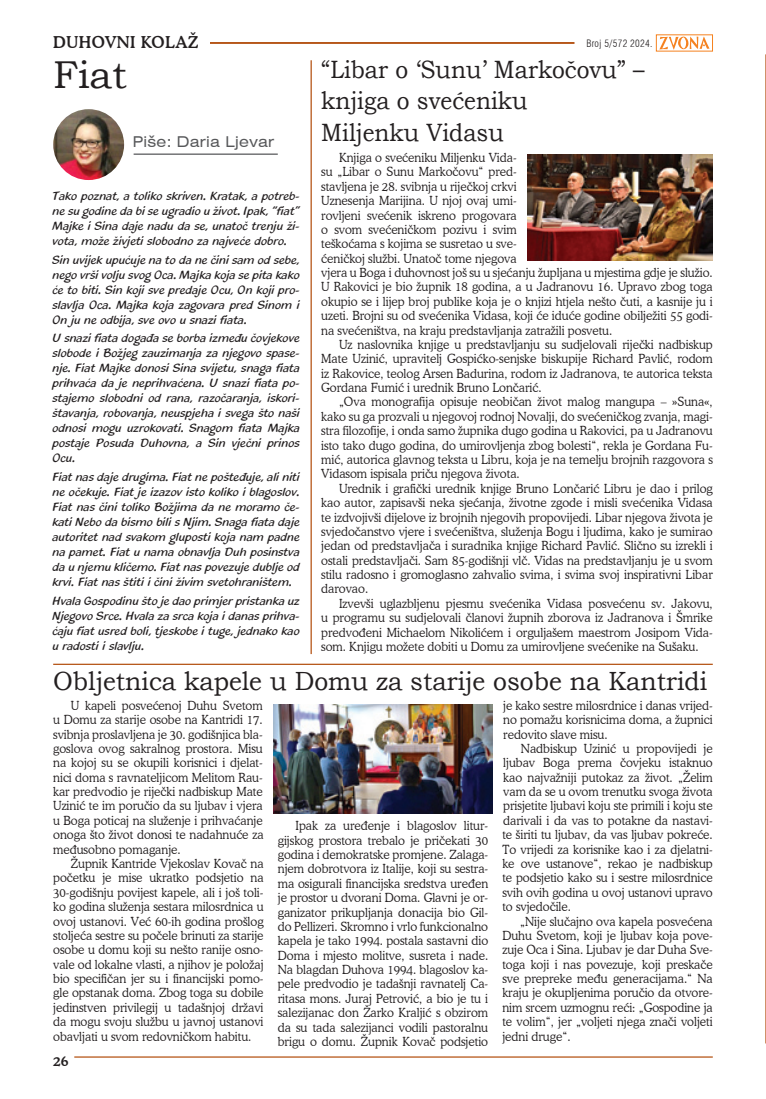
<style>
.page{position:relative;width:766px;height:1099px;background:#fff}
.page>*{position:absolute;margin:0;border:0;box-sizing:border-box;transform-origin:0 0}
.t1{font:38.75px "Bookman Old Style";color:#231f20}
.t2{font:26.25px "Bookman Old Style";color:#231f20;scale:.94 1}
.t3{font:25px/31.2px "Bookman Old Style";color:#231f20;scale:.91 1}
.t4{font:500 16.25px "Cooper BT";letter-spacing:.02em;color:#231f20}
.t5{font:expanded 15px "Swiss 721 BT";letter-spacing:.02em;color:#57585a}
.t6{font:500 13.75px "Cooper BT";color:#231f20}
.t7{font:300 12.5px/14.4px "Cooper BT";color:#231f20;text-align:justify;scale:.95 1}
.t8{font:italic 12.5px/15px "Blacklight D";color:#231f20}
.t9{font:300 condensed 10px "Swiss 721 BT";letter-spacing:.03em;color:#231f20}
</style>
<div class="page">
<hr style="left:53px;top:42px;width:521px;height:2px;background:#b45212">
<hr style="left:74px;top:1056px;width:638px;height:1px;background:#b45212">
<svg style="left:659px;top:37px;width:50px;height:12px"></svg>
<div style="left:53px;top:31px;width:157px;height:21px;background:#fff"></div>
<hr style="left:134px;top:153px;width:144px;height:2px;background:#57585a">
<img style="left:53px;top:109px;width:71px;height:71px;border-radius:35px">
<img style="left:273px;top:705px;width:219px;height:108px">
<img style="left:527px;top:154px;width:185px;height:106px">
<hr style="left:765px;top:54px;width:1px;height:989px;background:#b45212">
<hr style="left:310px;top:60px;width:2px;height:594px;background:#b45212">
<hr style="left:53px;top:663px;width:659px;height:2px;background:#b45212">
<h3 class="t4" style="left:53px;top:32px;width:147px">DUHOVNI KOLAŽ</h3>
<h1 class="t1" style="left:53px;top:50px;width:75px">Fiat</h1>
<p class="t5" style="left:133px;top:132px;width:143px">Piše: Daria Ljevar</p>
<p class="t8" style="left:53px;top:188px;width:251px">Tako poznat, a toliko skriven. Kratak, a potreb&shy;ne su godine da bi se ugradio u život.Ipak,“fiat” M ajke i Sina daje nadu da se, unatoč trenju ži&shy;vota, mož e živjeti slobodno za najveće dobro.</p>
<p class="t8" style="left:53px;top:252px;width:251px">Sin uvijek up ućuje na to da ne čini sam od sebe, nego vrši volju svog Oca.Majka koja se pita kako će to biti. Sin koji sve predaje Ocu, On koji pro&shy;slavlja Oca. M ajka koja zagovara p red Sinom i On ju ne odbija, sve ovo u snazi fiata.</p>
<p class="t8" style="left:53px;top:331px;width:251px">U snazi fiata događa se borba između čovjekove slobode i Božjeg zauzimanja za njegovo spase&shy;nje. Fiat M ajke donosi Sina svijet u, snaga fiata prihvaća da je neprihvaćena. U snazi fiata po&shy;stajemo slobodni od rana, razočaranja, iskori&shy;štavanja, robovanja, neuspjeha i svega što naši odnosi mogu uzrokovati. Snagom fiata M ajka postaje Posuda Duhovna, a Sin vječni prinos Ocu.</p>
<p class="t8" style="left:53px;top:469px;width:251px">Fiat nas daje drugima.Fiat ne p oš t eđuje,ali niti ne očekuje. Fiat je izazov isto koliko i blagoslov.<br>Fiat nas čini toliko Božjima da ne moramo če&shy;kati Nebo da bismo bili s Njim.Snaga fiata daje autoritet nad svakom gluposti koja nam padne na pamet. Fiat u nama obnavlja Duh posinstva da u njemu kličemo.Fiat nas p ovez uje dublje od krvi. Fiat nas štiti i čini živim svetohraništem.</p>
<p class="t8" style="left:53px;top:593px;width:251px">Hvala Gospodinu što je dao primjer pristanka uz Njegovo Srce.Hvala za srca koja i danas prihva&shy;ćaju fiat usred boli, tjeskobe i t uge, jednako kao u radosti i slavlju.</p>
<p class="t9" style="left:586px;top:37px;width:68px">Broj 5/572 2024.</p>
<h3 class="t3" style="left:321px;top:54px;width:356px">“Libar o ‘Sunu’ Markočovu” – knjiga o svećeniku<br>Miljenku Vidasu</h3>
<p class="t7" style="left:321px;top:150px;width:413px;text-align:left;text-indent:18px">Knjiga o svećeniku Miljenku Vida-<br>su „Libar o Sunu Markočovu“ pred-<br>stavljena je 28. svibnja u riječkoj crkvi<br>Uznesenja Marijina. U njoj ovaj umi-<br>rovljeni svećenik iskreno progovara<br>o svom svećeničkom pozivu i svim<br>teškoćama s kojima se susretao u sve-<br>ćeničkoj službi. Unatoč tome njegova<br>vjera u Boga i duhovnost još su u sjećanju župljana u mjestima gdje je služio.<br>U Rakovici je bio župnik 18 godina, a u Jadranovu 16. Upravo zbog toga okupio se i lijep broj publike koja je o knjizi htjela nešto čuti, a kasnije ju i uzeti. Brojni su od svećenika Vidasa, koji će iduće godine obilježiti 55 godi&shy;na svećeništva, na kraju predstavljanja zatražili posvetu.</p>
<p class="t7" style="left:321px;top:337px;width:413px;text-indent:18px">Uz naslovnika knjige u predstavljanju su sudjelovali riječki nadbiskup Mate Uzinić, upravitelj Gospićko-senjske biskupije Richard Pavlić, rodom iz Rakovice, teolog Arsen Badurina, rodom iz Jadranova, te autorica teksta Gordana Fumić i urednik Bruno Lončarić.</p>
<p class="t7" style="left:321px;top:395px;width:413px;text-indent:18px">„Ova monografija opisuje neobičan život malog mangupa – »Suna«, kako su ga prozvali u njegovoj rodnoj Novalji, do svećeničkog zvanja, magi&shy;stra filozofije, i onda samo župnika dugo godina u Rakovici, pa u Jadranovu isto tako dugo godina, do umirovljenja zbog bolesti“, rekla je Gordana Fu&shy;mić, autorica glavnog teksta u Libru, koja je na temelju brojnih razgovora s Vidasom ispisala priču njegova života.</p>
<p class="t7" style="left:321px;top:481px;width:413px;text-indent:18px">Urednik i grafički urednik knjige Bruno Lončarić Libru je dao i prilog kao autor, zapisavši neka sjećanja, životne zgode i misli svećenika Vidasa te izdvojivši dijelove iz brojnih njegovih propovijedi. Libar njegova života je svjedočanstvo vjere i svećeništva, služenja Bogu i ljudima, kako je sumirao jedan od predstavljača i suradnika knjige Richard Pavlić. Slično su izrekli i ostali predstavljači. Sam 85-godišnji vlč. Vidas na predstavljanju je u svom stilu radosno i gromoglasno zahvalio svima, i svima svoj inspirativni Libar darovao.</p>
<p class="t7" style="left:321px;top:596px;width:413px;text-indent:18px">Izvevši uglazbljenu pjesmu svećenika Vidasa posvećenu sv. Jakovu, u programu su sudjelovali članovi župnih zborova iz Jadranova i Šmrike predvođeni Michaelom Nikolićem i orguljašem maestrom Josipom Vida&shy;som. Knjigu možete dobiti u Domu za umirovljene svećenike na Sušaku.</p>
<h2 class="t2" style="left:53px;top:664px;width:697px">Obljetnica kapele u Domu za starije osobe na Kantridi</h2>
<p class="t7" style="left:53px;top:698px;width:223px;text-indent:18px">U kapeli posvećenoj Duhu Svetom u Domu za starije osobe na Kantridi 17. svibnja proslavljena je 30. godišnjica bla&shy;goslova ovog sakralnog prostora. Misu na kojoj su se okupili korisnici i djelat&shy;nici doma s ravnateljicom Melitom Rau&shy;kar predvodio je riječki nadbiskup Mate Uzinić te im poručio da su ljubav i vjera u Boga poticaj na služenje i prihvaćanje onoga što život donosi te nadahnuće za međusobno pomaganje.</p>
<p class="t7" style="left:53px;top:856px;width:223px;text-indent:18px">Župnik Kantride Vjekoslav Kovač na početku je mise ukratko podsjetio na 30-godišnju povijest kapele, ali i još toli&shy;ko godina služenja sestara milosrdnica u ovoj ustanovi. Već 60-ih godina prošlog stoljeća sestre su počele brinuti za starije osobe u domu koji su nešto ranije osno&shy;vale od lokalne vlasti, a njihov je položaj bio specifičan jer su i financijski pomo&shy;gle opstanak doma. Zbog toga su dobile jedinstven privilegij u tadašnjoj državi da mogu svoju službu u javnoj ustanovi obavljati u svom redovničkom habitu.</p>
<p class="t6" style="left:53px;top:1052px;width:17px">26</p>
<p class="t7" style="left:278px;top:818px;width:223px;text-indent:18px">Ipak za uređenje i blagoslov litur&shy;gijskog prostora trebalo je pričekati 30 godina i demokratske promjene. Zalaga&shy;njem dobrotvora iz Italije, koji su sestra&shy;ma osigurali financijska sredstva uređen je prostor u dvorani Doma. Glavni je or&shy;ganizator prikupljanja donacija bio Gil&shy;do Pellizeri. Skromno i vrlo funkcionalno kapela je tako 1994. postala sastavni dio Doma i mjesto molitve, susreta i nade.<br>Na blagdan Duhova 1994. blagoslov ka&shy;pele predvodio je tadašnji ravnatelj Ca&shy;ritasa mons. Juraj Petrović, a bio je tu i salezijanac don Žarko Kraljić s obzirom da su tada salezijanci vodili pastoralnu brigu o domu. Župnik Kovač podsjetio</p>
<p class="t7" style="left:503px;top:698px;width:222px">je kako sestre milosrdnice i danas vrijed&shy;no pomažu korisnicima doma, a župnici redovito slave misu.</p>
<p class="t7" style="left:502px;top:741px;width:223px;text-indent:19px">Nadbiskup Uzinić u propovijedi je ljubav Boga prema čovjeku istaknuo kao najvažniji putokaz za život. „Želim vam da se u ovom trenutku svoga života prisjetite ljubavi koju ste primili i koju ste darivali i da vas to potakne da nastavi&shy;te širiti tu ljubav, da vas ljubav pokreće.<br>To vrijedi za korisnike kao i za djelatni&shy;ke ove ustanove“, rekao je nadbiskup te podsjetio kako su i sestre milosrdnice svih ovih godina u ovoj ustanovi upravo to svjedočile.</p>
<p class="t7" style="left:502px;top:913px;width:223px;text-indent:18px">„Nije slučajno ova kapela posvećena Duhu Svetom, koji je ljubav koja pove&shy;zuje Oca i Sina. Ljubav je dar Duha Sve&shy;toga koji i nas povezuje, koji preskače sve prepreke među generacijama.“ Na kraju je okupljenima poručio da otvore&shy;nim srcem uzmognu reći: „Gospodine ja te volim“, jer „voljeti njega znači voljeti jedni druge“.</p>
</div>
